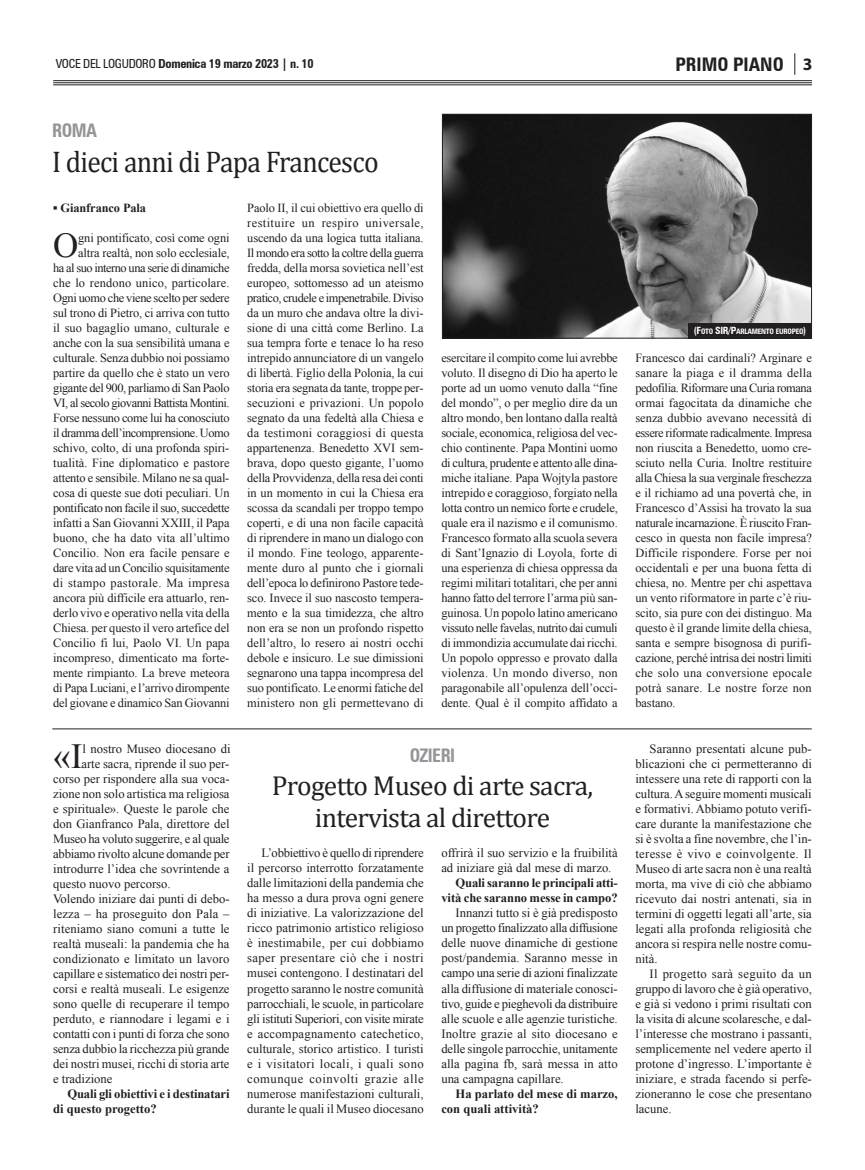
<style>
.page{position:relative;width:865px;height:1170px;background:#fff}
.page>*{position:absolute;margin:0;border:0;box-sizing:border-box;transform-origin:0 0}
.t1{font:35.25px "Times New Roman";color:#231f20}
.t2{font:35px "Times New Roman";color:#231f20}
.t3{font:30px "Cambria";letter-spacing:-.025em;color:#231f20;scale:.92 1}
.t4{font:27.5px "Cambria";letter-spacing:-.025em;color:#231f20}
.t5{font:700 condensed 18.75px "Zurich BT";color:#231f20}
.t6{font:700 condensed 18.75px "Zurich BT";letter-spacing:-.025em;color:#939598;scale:.95 1}
.t7{font:700 17.5px "Myriad Pro";color:#231f20}
.t8{font:12.62px/15px "Times New Roman";color:#231f20;text-align:justify}
.t9{font:700 12.62px/15px "Times New Roman";letter-spacing:-.005em;color:#231f20}
.t10{font:12.62px "Times New Roman";letter-spacing:-.025em;color:#231f20}
.t11{font:700 condensed 12.5px "Zurich BT";letter-spacing:-.025em;color:#231f20}
.t12{font:12.38px/15px "Times New Roman";letter-spacing:-.01em;color:#231f20;text-align:justify}
.t13{font:700 12.38px "Times New Roman";letter-spacing:-.01em;color:#231f20}
.t14{font:700 condensed 7.5px "Zurich BT";letter-spacing:-.035em;color:#fff}
.s1{font-weight:400}
.s2{font-size:10px}
</style>
<div class="page">
<svg style="left:794px;top:53px;width:1px;height:22px"></svg>
<hr style="left:53px;top:80px;width:759px;height:1px;background:#231f20">
<hr style="left:53px;top:82px;width:759px;height:1px;background:#231f20">
<hr style="left:53px;top:84px;width:759px;height:1px;background:#231f20">
<img style="left:444px;top:116px;width:365px;height:220px">
<div style="left:442px;top:114px;width:369px;height:224px;border:1px solid #231f20"></div>
<div style="left:688px;top:323px;width:123px;height:15px;background:#231f20"></div>
<hr style="left:52px;top:728px;width:759px;height:1px;background:#231f20">
<p class="t11" style="left:56px;top:56px;width:259px"><span class="s1">VOCE DEL LOGUDORO</span> Domenica 19 marzo 2023 | n. 10</p>
<p class="t5" style="left:675px;top:53px;width:110px">PRIMO PIANO</p>
<p class="t7" style="left:803px;top:53px;width:11px">3</p>
<p class="t6" style="left:52px;top:118px;width:49px">ROMA</p>
<p class="t3" style="left:52px;top:143px;width:356px">I dieci anni di Papa Francesco</p>
<p class="t13" style="left:53px;top:201px;width:94px">▪ Gianfranco Pala</p>
<p class="t2" style="left:53px;top:226px;width:27px">O</p>
<p class="t12" style="left:53px;top:230px;width:178px;text-align:right">gni pontificato, così come ogni<br>altra realtà, non solo ecclesiale,<br>ha al suo interno una serie di dinamiche che lo rendono unico, particolare.<br>Ogni uomo che viene scelto per sedere sul trono di Pietro, ci arriva con tutto il suo bagaglio umano, culturale e anche con la sua sensibilità umana e culturale. Senza dubbio noi possiamo partire da quello che è stato un vero gigante del 900, parliamo di San Paolo VI, al secolo giovanni Battista Montini.<br>Forse nessuno come lui ha conosciuto il dramma dell’incomprensione. Uomo schivo, colto, di una profonda spiri&shy;tualità. Fine diplomatico e pastore attento e sensibile. Milano ne sa qual&shy;cosa di queste sue doti peculiari. Un pontificato non facile il suo, succedette infatti a San Giovanni XXIII, il Papa buono, che ha dato vita all’ultimo Concilio. Non era facile pensare e dare vita ad un Concilio squisitamente di stampo pastorale. Ma impresa ancora più difficile era attuarlo, ren&shy;derlo vivo e operativo nella vita della Chiesa. per questo il vero artefice del Concilio fi lui, Paolo VI. Un papa incompreso, dimenticato ma forte&shy;mente rimpianto. La breve meteora di Papa Luciani, e l’arrivo dirompente del giovane e dinamico San Giovanni</p>
<p class="t12" style="left:247px;top:200px;width:178px">Paolo II, il cui obiettivo era quello di restituire un respiro universale, uscendo da una logica tutta italiana.<br>Il mondo era sotto la coltre della guerra fredda, della morsa sovietica nell’est europeo, sottomesso ad un ateismo pratico, crudele e impenetrabile. Diviso da un muro che andava oltre la divi&shy;sione di una città come Berlino. La sua tempra forte e tenace lo ha reso intrepido annunciatore di un vangelo di libertà. Figlio della Polonia, la cui storia era segnata da tante, troppe per&shy;secuzioni e privazioni. Un popolo segnato da una fedeltà alla Chiesa e da testimoni coraggiosi di questa appartenenza. Benedetto XVI sem&shy;brava, dopo questo gigante, l’uomo della Provvidenza, della resa dei conti in un momento in cui la Chiesa era scossa da scandali per troppo tempo coperti, e di una non facile capacità di riprendere in mano un dialogo con il mondo. Fine teologo, apparente&shy;mente duro al punto che i giornali dell’epoca lo definirono Pastore tede&shy;sco. Invece il suo nascosto tempera&shy;mento e la sua timidezza, che altro non era se non un profondo rispetto dell’altro, lo resero ai nostri occhi debole e insicuro. Le sue dimissioni segnarono una tappa incompresa del suo pontificato. Le enormi fatiche del ministero non gli permettevano di</p>
<p class="t14" style="left:694px;top:327px;width:114px"><span class="s2">(F</span>OTO <span class="s2">SIR/P</span>ARLAMENTO EUROPEO<span class="s2">)</span></p>
<p class="t12" style="left:441px;top:350px;width:178px">esercitare il compito come lui avrebbe voluto. Il disegno di Dio ha aperto le porte ad un uomo venuto dalla “fine del mondo”, o per meglio dire da un altro mondo, ben lontano dalla realtà sociale, economica, religiosa del vec&shy;chio continente. Papa Montini uomo di cultura, prudente e attento alle dina&shy;miche italiane. Papa Wojtyla pastore intrepido e coraggioso, forgiato nella lotta contro un nemico forte e crudele, quale era il nazismo e il comunismo.<br>Francesco formato alla scuola severa di Sant’Ignazio di Loyola, forte di una esperienza di chiesa oppressa da regimi militari totalitari, che per anni hanno fatto del terrore l’arma più san&shy;guinosa. Un popolo latino americano vissuto nelle favelas, nutrito dai cumuli di immondizia accumulate dai ricchi.<br>Un popolo oppresso e provato dalla violenza. Un mondo diverso, non paragonabile all’opulenza dell’occi&shy;dente. Qual è il compito affidato a</p>
<p class="t12" style="left:635px;top:350px;width:178px">Francesco dai cardinali? Arginare e sanare la piaga e il dramma della pedofilia. Riformare una Curia romana ormai fagocitata da dinamiche che senza dubbio avevano necessità di essere riformate radicalmente. Impresa non riuscita a Benedetto, uomo cre&shy;sciuto nella Curia. Inoltre restituire alla Chiesa la sua verginale freschezza e il richiamo ad una povertà che, in Francesco d’Assisi ha trovato la sua naturale incarnazione. È riuscito Fran&shy;cesco in questa non facile impresa?<br>Difficile rispondere. Forse per noi occidentali e per una buona fetta di chiesa, no. Mentre per chi aspettava un vento riformatore in parte c’è riu&shy;scito, sia pure con dei distinguo. Ma questo è il grande limite della chiesa, santa e sempre bisognosa di purifi&shy;cazione, perché intrisa dei nostri limiti che solo una conversione epocale potrà sanare. Le nostre forze non bastano.</p>
<p class="t1" style="left:53px;top:736px;width:31px">«I</p>
<p class="t8" style="left:82px;top:740px;width:150px">l nostro Museo diocesano di</p>
<p class="t8" style="left:81px;top:755px;width:149px">arte sacra, riprende il suo per-</p>
<p class="t8" style="left:53px;top:770px;width:178px">corso per rispondere alla sua voca-</p>
<p class="t8" style="left:53px;top:785px;width:178px">zione non solo artistica ma religiosa</p>
<p class="t8" style="left:53px;top:800px;width:178px">e spirituale». Queste le parole che</p>
<p class="t8" style="left:53px;top:815px;width:178px">don Gianfranco Pala, direttore del</p>
<p class="t10" style="left:53px;top:831px;width:178px">Museo ha voluto suggerire, e al quale</p>
<p class="t8" style="left:53px;top:845px;width:178px">abbiamo rivolto alcune domande per</p>
<p class="t8" style="left:53px;top:860px;width:178px">introdurre l’idea che sovrintende a</p>
<p class="t8" style="left:53px;top:875px;width:119px">questo nuovo percorso.</p>
<p class="t8" style="left:53px;top:890px;width:178px">Volendo iniziare dai punti di debo&shy;lezza – ha proseguito don Pala – riteniamo siano comuni a tutte le realtà museali: la pandemia che ha condizionato e limitato un lavoro capillare e sistematico dei nostri per&shy;corsi e realtà museali. Le esigenze sono quelle di recuperare il tempo perduto, e riannodare i legami e i contatti con i punti di forza che sono senza dubbio la ricchezza più grande dei nostri musei, ricchi di storia arte e tradizione</p>
<p class="t9" style="left:53px;top:1085px;width:178px;text-indent:14px">Quali gli obiettivi e i destinatari di questo progetto?</p>
<p class="t6" style="left:410px;top:744px;width:49px">OZIERI</p>
<p class="t4" style="left:272px;top:768px;width:323px">Progetto Museo di arte sacra,</p>
<p class="t4" style="left:315px;top:801px;width:237px">intervista al direttore</p>
<p class="t8" style="left:247px;top:845px;width:178px;text-indent:14px">L’obbiettivo è quello di riprendere il percorso interrotto forzatamente dalle limitazioni della pandemia che ha messo a dura prova ogni genere di iniziative. La valorizzazione del ricco patrimonio artistico religioso è inestimabile, per cui dobbiamo saper presentare ciò che i nostri musei contengono. I destinatari del progetto saranno le nostre comunità parrocchiali, le scuole, in particolare gli istituti Superiori, con visite mirate e accompagnamento catechetico, culturale, storico artistico. I turisti e i visitatori locali, i quali sono comunque coinvolti grazie alle numerose manifestazioni culturali, durante le quali il Museo diocesano</p>
<p class="t8" style="left:441px;top:845px;width:178px">offrirà il suo servizio e la fruibilità ad iniziare già dal mese di marzo.</p>
<p class="t9" style="left:441px;top:875px;width:178px;text-align:right">Quali saranno le principali atti&shy;vità che saranno messe in campo?</p>
<p class="t8" style="left:441px;top:905px;width:178px;text-indent:14px">Innanzi tutto si è già predisposto un progetto finalizzato alla diffusione delle nuove dinamiche di gestione post/pandemia. Saranno messe in campo una serie di azioni finalizzate alla diffusione di materiale conosci&shy;tivo, guide e pieghevoli da distribuire alle scuole e alle agenzie turistiche.<br>Inoltre grazie al sito diocesano e delle singole parrocchie, unitamente alla pagina fb, sarà messa in atto una campagna capillare.</p>
<p class="t9" style="left:441px;top:1085px;width:178px;text-indent:14px">Ha parlato del mese di marzo, con quali attività?</p>
<p class="t8" style="left:635px;top:740px;width:178px;text-indent:14px">Saranno presentati alcune pub&shy;blicazioni che ci permetteranno di intessere una rete di rapporti con la cultura. A seguire momenti musicali e formativi. Abbiamo potuto verifi&shy;care durante la manifestazione che si è svolta a fine novembre, che l’in&shy;teresse è vivo e coinvolgente. Il Museo di arte sacra non è una realtà morta, ma vive di ciò che abbiamo ricevuto dai nostri antenati, sia in termini di oggetti legati all’arte, sia legati alla profonda religiosità che ancora si respira nelle nostre comu&shy;nità.</p>
<p class="t8" style="left:635px;top:965px;width:178px;text-indent:14px">Il progetto sarà seguito da un gruppo di lavoro che è già operativo, e già si vedono i primi risultati con la visita di alcune scolaresche, e dal&shy;l’interesse che mostrano i passanti, semplicemente nel vedere aperto il protone d’ingresso. L’importante è iniziare, e strada facendo si perfe&shy;zioneranno le cose che presentano lacune.</p>
</div>
